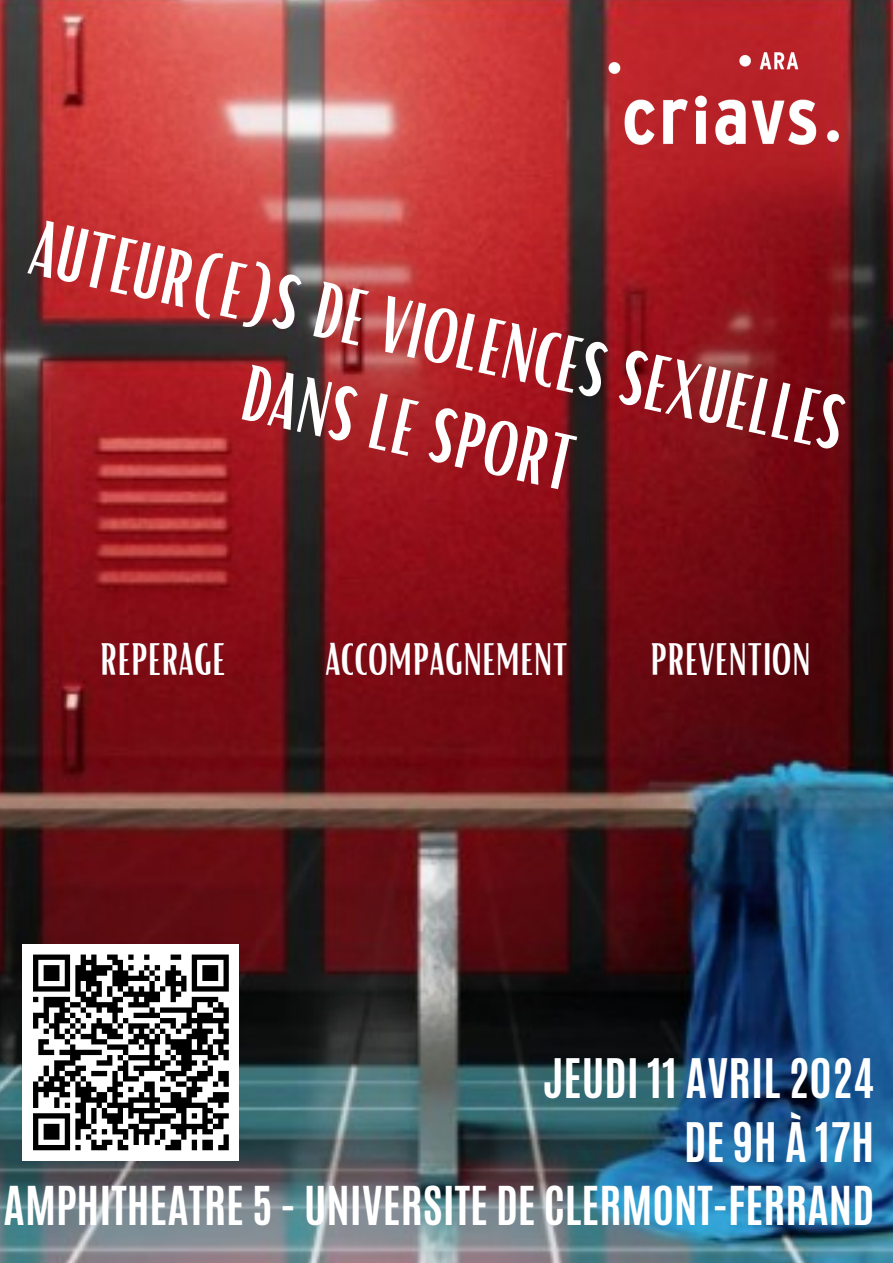
<style>
.page{position:relative;width:893px;height:1263px;background:#fff}
.page>*{position:absolute;margin:0;border:0;box-sizing:border-box;transform-origin:0 0}
.t1{font:76.5px "Bright";color:#fff}
.t2{font:700 45.53px/63.6px "Antonio";color:#fff;text-align:right}
.t3{font:700 44.78px "Antonio";color:#fff}
.t4{font:44.25px "Bright";color:#fff}
</style>
<div class="page">
<img style="left:0;top:0;width:893px;height:1263px">
<img style="left:595px;top:32px;width:256px;height:134px">
<div style="left:22px;top:944px;width:217px;height:217px;background:#fff"></div>
<svg style="left:33px;top:954px;width:196px;height:197px"></svg>
<h1 class="t1" style="left:41px;top:201px;width:832px;rotate:12deg">AUTEUR(E)S DE VIOLENCES SEXUELLES</h1>
<h1 class="t1" style="left:254px;top:342px;width:340px;rotate:13deg">DANS LE SPORT</h1>
<p class="t4" style="left:100px;top:631px;width:127px">REPERAGE</p>
<p class="t4" style="left:325px;top:631px;width:244px">ACCOMPAGNEMENT</p>
<p class="t4" style="left:650px;top:631px;width:162px">PREVENTION</p>
<p class="t2" style="left:543px;top:1047px;width:333px">JEUDI 11 AVRIL 2024<br>DE 9H À 17H</p>
<p class="t3" style="left:4px;top:1174px;width:872px">AMPHITHEATRE 5 - UNIVERSITE DE CLERMONT-FERRAND</p>
</div>
